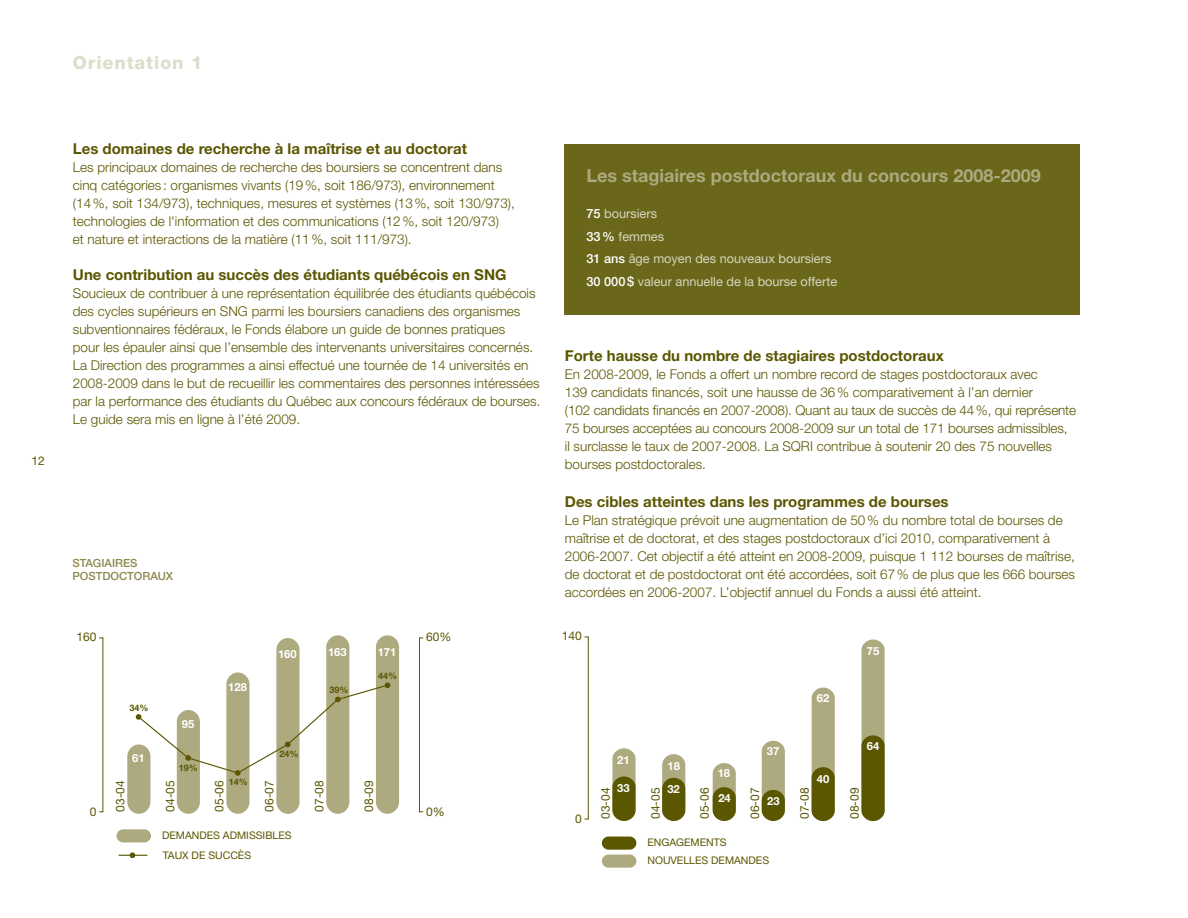
<style>
.page{position:relative;width:1188px;height:918px;background:#fff}
.page>*{position:absolute;margin:0;border:0;box-sizing:border-box;transform-origin:0 0}
.t1{font:700 18px "Helvetica Neue";color:#adaa80}
.t2{font:800 18px "Helvetica Neue";color:#deddcc}
.t3{font:700 15px "Helvetica Neue";color:#5b5600}
.t4{font:300 13.5px/18px "Helvetica Neue";color:#5b5600}
.t5{font:12.75px/22.5px "Helvetica Neue";color:#d6d5bf}
.t6{font:12px "Helvetica Neue";color:#5b5600}
.t7{font:700 11.25px "Helvetica Neue";color:#fff}
.t8{font:500 11.25px/13.5px "Helvetica Neue";color:#8c894d}
.t9{font:10.5px/18px "Helvetica Neue";color:#5b5600}
.t10{font:700 9px "Helvetica Neue";color:#5b5600}
.s1{font-weight:500;color:#fff}
</style>
<div class="page">
<div style="left:565px;top:145px;width:515px;height:170px;background:#6b671a"></div>
<hr style="left:103px;top:638px;width:1px;height:174px;background:#5b5600">
<hr style="left:419px;top:638px;width:1px;height:174px;background:#5b5600">
<div style="left:127px;top:745px;width:23px;height:69px;background:#adaa80;border-radius:11px"></div>
<div style="left:177px;top:710px;width:23px;height:104px;background:#adaa80;border-radius:11px"></div>
<div style="left:226px;top:673px;width:24px;height:141px;background:#adaa80;border-radius:11px"></div>
<div style="left:276px;top:638px;width:24px;height:176px;background:#adaa80;border-radius:11px"></div>
<div style="left:326px;top:635px;width:23px;height:179px;background:#adaa80;border-radius:11px"></div>
<div style="left:117px;top:829px;width:34px;height:13px;background:#adaa80;border-radius:6px"></div>
<svg style="left:119px;top:852px;width:28px;height:6px"></svg>
<div style="left:376px;top:635px;width:23px;height:179px;background:#adaa80;border-radius:11px"></div>
<svg style="left:136px;top:683px;width:254px;height:93px"></svg>
<div style="left:812px;top:688px;width:23px;height:133px;background:#adaa80;border-radius:11px"></div>
<div style="left:762px;top:741px;width:23px;height:79px;background:#adaa80;border-radius:11px"></div>
<div style="left:662px;top:754px;width:23px;height:66px;background:#adaa80;border-radius:11px"></div>
<div style="left:713px;top:763px;width:23px;height:57px;background:#adaa80;border-radius:11px"></div>
<div style="left:612px;top:748px;width:24px;height:72px;background:#adaa80;border-radius:11px"></div>
<div style="left:612px;top:777px;width:24px;height:44px;background:#5b5600;border-radius:11px"></div>
<div style="left:812px;top:767px;width:23px;height:54px;background:#5b5600;border-radius:11px"></div>
<div style="left:662px;top:778px;width:23px;height:43px;background:#5b5600;border-radius:11px"></div>
<div style="left:713px;top:787px;width:23px;height:34px;background:#5b5600;border-radius:11px"></div>
<div style="left:762px;top:790px;width:23px;height:31px;background:#5b5600;border-radius:11px"></div>
<hr style="left:588px;top:637px;width:1px;height:182px;background:#5b5600">
<div style="left:862px;top:640px;width:23px;height:181px;background:#adaa80;border-radius:11px"></div>
<div style="left:862px;top:735px;width:23px;height:86px;background:#5b5600;border-radius:11px"></div>
<div style="left:602px;top:837px;width:34px;height:13px;background:#5b5600;border-radius:6px"></div>
<div style="left:602px;top:855px;width:34px;height:13px;background:#adaa80;border-radius:6px"></div>
<h1 class="t2" style="left:73px;top:52px;width:131px">Orientation 1</h1>
<p class="t6" style="left:32px;top:454px;width:15px">12</p>
<p class="t3" style="left:73px;top:139px;width:396px">Les domaines de recherche à la maîtrise et au doctorat</p>
<p class="t4" style="left:73px;top:158px;width:444px">Les principaux domaines de recherche des boursiers se concentrent dans cinq catégories : organismes vivants (19%, soit 186/973), environnement (14%, soit 134/973), techniques, mesures et systèmes (13%, soit 130/973), technologies de l'information et des communications (12%, soit 120/973)<br>et nature et interactions de la matière (11%, soit 111/973).</p>
<p class="t3" style="left:73px;top:265px;width:435px">Une contribution au succès des étudiants québécois en SNG</p>
<p class="t4" style="left:73px;top:284px;width:469px">Soucieux de contribuer à une représentation équilibrée des étudiants québécois des cycles supérieurs en SNG parmi les boursiers canadiens des organismes subventionnaires fédéraux, le Fonds élabore un guide de bonnes pratiques<br>pour les épauler ainsi que l’ensemble des intervenants universitaires concernés.<br>La Direction des programmes a ainsi effectué une tournée de 14 universités en 2008-2009 dans le but de recueillir les commentaires des personnes intéressées par la performance des étudiants du Québec aux concours fédéraux de bourses.<br>Le guide sera mis en ligne à l’été 2009.</p>
<p class="t8" style="left:72px;top:556px;width:102px">STAGIAIRES<br>POSTDOCTORAUX</p>
<p class="t6" style="left:76px;top:629px;width:22px">160</p>
<p class="t6" style="left:90px;top:804px;width:8px">0</p>
<p class="t10" style="left:130px;top:702px;width:21px">34%</p>
<p class="t7" style="left:132px;top:751px;width:14px">61</p>
<p class="t7" style="left:182px;top:717px;width:14px">95</p>
<p class="t10" style="left:179px;top:762px;width:21px">19%</p>
<p class="t7" style="left:228px;top:680px;width:20px">128</p>
<p class="t7" style="left:278px;top:647px;width:20px">160</p>
<p class="t10" style="left:279px;top:748px;width:21px">24%</p>
<p class="t10" style="left:229px;top:777px;width:21px">14%</p>
<p class="t6" style="left:113px;top:812px;width:33px;rotate:-90deg">03-04</p>
<p class="t6" style="left:163px;top:812px;width:33px;rotate:-90deg">04-05</p>
<p class="t6" style="left:212px;top:812px;width:33px;rotate:-90deg">05-06</p>
<p class="t6" style="left:262px;top:812px;width:33px;rotate:-90deg">06-07</p>
<p class="t9" style="left:163px;top:846px;width:90px">TAUX DE SUCCÈS</p>
<p class="t9" style="left:162px;top:826px;width:131px">DEMANDES ADMISSIBLES</p>
<p class="t7" style="left:328px;top:645px;width:20px">163</p>
<p class="t10" style="left:329px;top:685px;width:21px">39%</p>
<p class="t7" style="left:378px;top:645px;width:20px">171</p>
<p class="t10" style="left:378px;top:670px;width:21px">44%</p>
<p class="t6" style="left:312px;top:812px;width:33px;rotate:-90deg">07-08</p>
<p class="t6" style="left:362px;top:812px;width:33px;rotate:-90deg">08-09</p>
<p class="t6" style="left:426px;top:629px;width:27px">60%</p>
<p class="t6" style="left:426px;top:804px;width:20px">0%</p>
<h1 class="t1" style="left:586px;top:164px;width:456px">Les stagiaires postdoctoraux du concours 2008-2009</h1>
<p class="t5" style="left:586px;top:202px;width:252px"><span class="s1">75</span> boursiers<br><span class="s1">33%</span> femmes<br><span class="s1">31 ANS</span> âge moyen des nouveaux boursiers<br><span class="s1">30 000$</span> valeur annuelle de la bourse offerte</p>
<p class="t3" style="left:565px;top:347px;width:380px">Forte hausse du nombre de stagiaires postdoctoraux</p>
<p class="t4" style="left:565px;top:365px;width:513px">En 2008-2009, le Fonds a offert un nombre record de stages postdoctoraux avec<br>139 candidats financés, soit une hausse de 36% comparativement à l’an dernier<br>(102 candidats financés en 2007-2008). Quant au taux de succès de 44%, qui représente 75 bourses acceptées au concours 2008-2009 sur un total de 171 bourses admissibles,<br>il surclasse le taux de 2007-2008. La SQRI contribue à soutenir 20 des 75 nouvelles bourses postdoctorales.</p>
<p class="t3" style="left:565px;top:492px;width:385px">Des cibles atteintes dans les programmes de bourses</p>
<p class="t4" style="left:565px;top:511px;width:512px">Le Plan stratégique prévoit une augmentation de 50% du nombre total de bourses de maîtrise et de doctorat, et des stages postdoctoraux d’ici 2010, comparativement à 2006-2007. Cet objectif a été atteint en 2008-2009, puisque 1 112 bourses de maîtrise, de doctorat et de postdoctorat ont été accordées, soit 67% de plus que les 666 bourses accordées en 2006-2007. L’objectif annuel du Fonds a aussi été atteint.</p>
<p class="t6" style="left:562px;top:629px;width:22px">140</p>
<p class="t6" style="left:575px;top:812px;width:8px">0</p>
<p class="t7" style="left:617px;top:753px;width:14px">21</p>
<p class="t7" style="left:667px;top:759px;width:14px">18</p>
<p class="t7" style="left:718px;top:766px;width:14px">18</p>
<p class="t7" style="left:767px;top:744px;width:14px">37</p>
<p class="t7" style="left:617px;top:781px;width:14px">33</p>
<p class="t7" style="left:667px;top:782px;width:14px">32</p>
<p class="t6" style="left:598px;top:819px;width:33px;rotate:-90deg">03-04</p>
<p class="t6" style="left:648px;top:819px;width:33px;rotate:-90deg">04-05</p>
<p class="t6" style="left:698px;top:819px;width:33px;rotate:-90deg">05-06</p>
<p class="t6" style="left:748px;top:819px;width:33px;rotate:-90deg">06-07</p>
<p class="t7" style="left:718px;top:791px;width:14px">24</p>
<p class="t7" style="left:767px;top:794px;width:14px">23</p>
<p class="t9" style="left:647px;top:833px;width:123px">ENGAGEMENTS<br>NOUVELLES DEMANDES</p>
<p class="t7" style="left:817px;top:692px;width:14px">62</p>
<p class="t6" style="left:797px;top:819px;width:33px;rotate:-90deg">07-08</p>
<p class="t7" style="left:817px;top:772px;width:14px">40</p>
<p class="t7" style="left:867px;top:644px;width:14px">75</p>
<p class="t7" style="left:867px;top:739px;width:14px">64</p>
<p class="t6" style="left:847px;top:819px;width:33px;rotate:-90deg">08-09</p>
</div>
